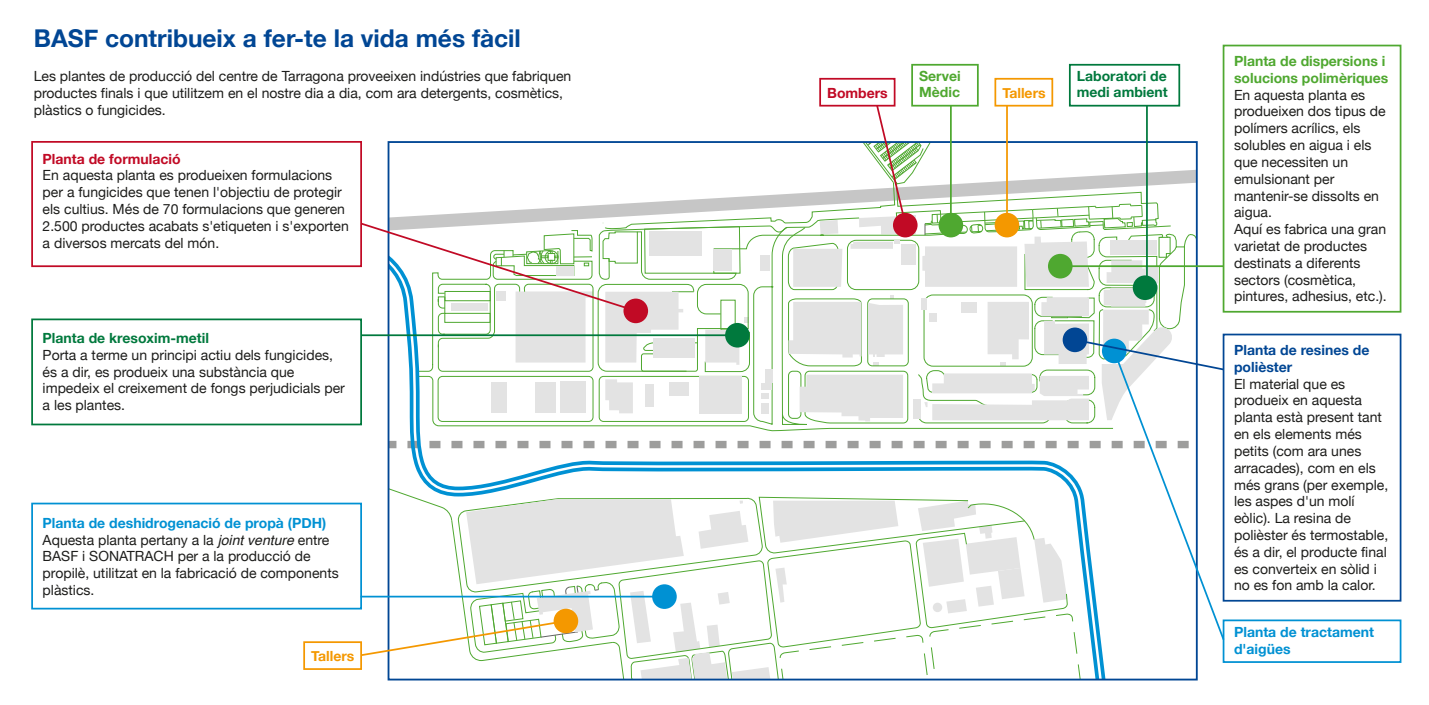
<style>
.page{position:relative;width:1429px;height:705px;background:#fff}
.page>*{position:absolute;margin:0;border:0;box-sizing:border-box;transform-origin:0 0}
.t1{font:700 24.5px "Helvetica Neue";color:#014694}
.t2{font:14px/16.8px "Helvetica Neue";color:#1d1d1b}
.t3{font:700 14px/16.8px "Helvetica Neue";color:#4fa830}
.t4{font:700 14px/16.8px "Helvetica Neue";color:#00793d}
.t5{font:700 14px/16.8px "Helvetica Neue";color:#014694}
.t6{font:700 14px/16.8px "Helvetica Neue";color:#0091d3}
.t7{font:700 14px "Helvetica Neue";color:#c10a25}
.t8{font:700 14px "Helvetica Neue";color:#f49800}
.s1{font-weight:700;color:#0091d3}
.s2{font-family:"Helvetica";font-style:italic}
</style>
<div class="page">
<div style="left:1223px;top:333px;width:178px;height:268px;border:2px solid #014694"></div>
<div style="left:1223px;top:619px;width:178px;height:43px;border:2px solid #0091d3"></div>
<div style="left:1223px;top:45px;width:178px;height:267px;border:2px solid #4fa830"></div>
<div style="left:303px;top:641px;width:59px;height:28px;border:2px solid #f49800"></div>
<div style="left:819px;top:78px;width:76px;height:28px;border:2px solid #c10a25"></div>
<div style="left:994px;top:78px;width:59px;height:28px;border:2px solid #f49800"></div>
<div style="left:911px;top:64px;width:68px;height:42px;border:2px solid #4fa830"></div>
<div style="left:1069px;top:64px;width:111px;height:42px;border:2px solid #00793d"></div>
<svg style="left:359px;top:103px;width:867px;height:576px"></svg>
<div style="left:31px;top:318px;width:331px;height:107px;border:2px solid #00793d"></div>
<div style="left:31px;top:141px;width:331px;height:126px;border:2px solid #c10a25"></div>
<div style="left:31px;top:502px;width:331px;height:107px;border:2px solid #0091d3"></div>
<h1 class="t1" style="left:34px;top:19px;width:489px">BASF contribueix a fer-te la vida més fàcil</h1>
<p class="t2" style="left:34px;top:68px;width:539px">Les plantes de producció del centre de Tarragona proveeixen indústries que fabriquen productes finals i que utilitzem en el nostre dia a dia, com ara detergents, cosmètics, plàstics o fungicides.</p>
<p class="t7" style="left:43px;top:147px;width:140px">Planta de formulació</p>
<p class="t2" style="left:43px;top:168px;width:308px">En aquesta planta es produeixen formulacions per a fungicides que tenen l'objectiu de protegir els cultius. Més de 70 formulacions que generen 2.500 productes acabats s'etiqueten i s'exporten a diversos mercats del món.</p>
<p class="t4" style="left:43px;top:330px;width:168px">Planta de kresoxim-metil</p>
<p class="t2" style="left:43px;top:347px;width:304px">Porta a terme un principi actiu dels fungicides, és a dir, es produeix una substància que impedeix el creixement de fongs perjudicials per a les plantes.</p>
<p class="t2" style="left:43px;top:515px;width:298px"><span class="s1">Planta de deshidrogenació de propà (PDH)<br></span>Aquesta planta pertany a la <span class="s2">joint venture</span> entre BASF i SONATRACH per a la producció de propilè, utilitzat en la fabricació de components plàstics.</p>
<p class="t8" style="left:311px;top:644px;width:45px">Tallers</p>
<p class="t3" style="left:919px;top:68px;width:43px">Servei<br>Mèdic</p>
<p class="t4" style="left:1077px;top:68px;width:92px">Laboratori de medi ambient</p>
<p class="t7" style="left:827px;top:81px;width:62px">Bombers</p>
<p class="t8" style="left:1002px;top:81px;width:45px">Tallers</p>
<p class="t3" style="left:1234px;top:53px;width:156px">Planta de dispersions i solucions polimèriques</p>
<p class="t2" style="left:1234px;top:87px;width:154px">En aquesta planta es produeixen dos tipus de polímers acrílics, els solubles en aigua i els que necessiten un emulsionant per mantenir-se dissolts en aigua.<br>Aquí es fabrica una gran varietat de productes destinats a diferents sectors (cosmètica, pintures, adhesius, etc.).</p>
<p class="t5" style="left:1234px;top:342px;width:137px">Planta de resines de polièster</p>
<p class="t2" style="left:1234px;top:376px;width:156px">El material que es produeix en aquesta planta està present tant en els elements més petits (com ara unes arracades), com en els més grans (per exemple, les aspes d'un molí eòlic). La resina de polièster és termostable, és a dir, el producte final es converteix en sòlid i no es fon amb la calor.</p>
<p class="t6" style="left:1234px;top:624px;width:141px">Planta de tractament d'aigües</p>
</div>
